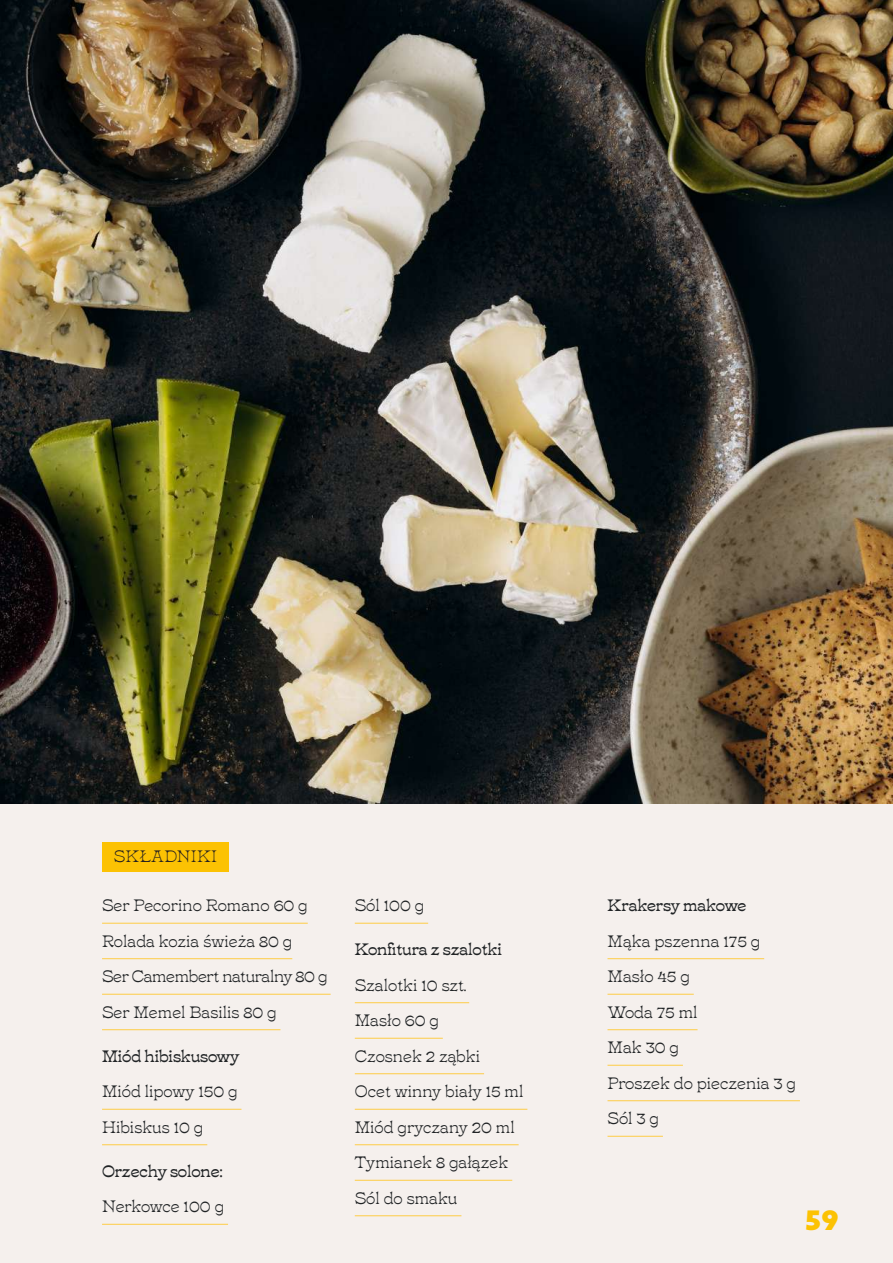
<style>
.page{position:relative;width:893px;height:1263px;background:#f5f0ed}
.page>*{position:absolute;margin:0;border:0;box-sizing:border-box;transform-origin:0 0}
.t1{font:900 27px "Azo Sans";color:#fcc203}
.t2{font:300 16.5px/35.5px "Tuppence";color:#212426}
.t3{font:600 16.5px "Tuppence";letter-spacing:-.01em;color:#212426}
.t4{font:300 16.5px "Tuppence";letter-spacing:-.02em;color:#212426}
.t5{font:200 16.5px "Tuppence";letter-spacing:.01em;color:#231f20}
</style>
<div class="page">
<div style="left:102px;top:842px;width:127px;height:29px;background:#fcc203"></div>
<hr style="left:102px;top:923px;width:206px;height:1px;background:#fecc45">
<hr style="left:102px;top:958px;width:190px;height:1px;background:#fecc45">
<hr style="left:102px;top:994px;width:229px;height:1px;background:#fecc45">
<hr style="left:102px;top:1029px;width:178px;height:1px;background:#fecc45">
<hr style="left:102px;top:1109px;width:139px;height:1px;background:#fecc45">
<hr style="left:102px;top:1144px;width:105px;height:1px;background:#fecc45">
<hr style="left:102px;top:1224px;width:126px;height:1px;background:#fecc45">
<hr style="left:355px;top:923px;width:73px;height:1px;background:#fecc45">
<hr style="left:355px;top:1002px;width:114px;height:1px;background:#fecc45">
<hr style="left:355px;top:1038px;width:88px;height:1px;background:#fecc45">
<hr style="left:355px;top:1073px;width:129px;height:1px;background:#fecc45">
<hr style="left:355px;top:1109px;width:172px;height:1px;background:#fecc45">
<hr style="left:355px;top:1144px;width:164px;height:1px;background:#fecc45">
<hr style="left:355px;top:1180px;width:157px;height:1px;background:#fecc45">
<hr style="left:355px;top:1215px;width:106px;height:1px;background:#fecc45">
<hr style="left:607px;top:958px;width:157px;height:1px;background:#fecc45">
<hr style="left:607px;top:994px;width:87px;height:1px;background:#fecc45">
<hr style="left:607px;top:1029px;width:91px;height:1px;background:#fecc45">
<hr style="left:607px;top:1065px;width:76px;height:1px;background:#fecc45">
<hr style="left:607px;top:1100px;width:193px;height:1px;background:#fecc45">
<hr style="left:607px;top:1136px;width:56px;height:1px;background:#fecc45">
<img style="left:0;top:0;width:893px;height:804px">
<p class="t5" style="left:114px;top:842px;width:105px">SKŁADNIKI</p>
<p class="t2" style="left:102px;top:886px;width:227px">Ser Pecorino Romano 60 g<br>Rolada kozia świeża 80 g<br>Ser Camembert naturalny 80 g<br>Ser Memel Basilis 80 g</p>
<p class="t3" style="left:102px;top:1042px;width:139px">Miód hibiskusowy</p>
<p class="t2" style="left:102px;top:1072px;width:137px">Miód lipowy 150 g<br>Hibiskus 10 g</p>
<p class="t3" style="left:102px;top:1157px;width:122px">Orzechy solone:</p>
<p class="t4" style="left:102px;top:1193px;width:124px">Nerkowce 100 g</p>
<p class="t2" style="left:355px;top:886px;width:71px">Sól 100 g</p>
<p class="t3" style="left:355px;top:936px;width:149px">Konfitura z szalotki</p>
<p class="t2" style="left:355px;top:965px;width:170px">Szalotki 10 szt.<br>Masło 60 g<br>Czosnek 2 ząbki<br>Ocet winny biały 15 ml<br>Miód gryczany 20 ml<br>Tymianek 8 gałązek<br>Sól do smaku</p>
<p class="t3" style="left:607px;top:892px;width:140px">Krakersy makowe</p>
<p class="t2" style="left:607px;top:921px;width:190px">Mąka pszenna 175 g<br>Masło 45 g<br>Woda 75 ml<br>Mak 30 g<br>Proszek do pieczenia 3 g<br>Sól 3 g</p>
<h1 class="t1" style="left:805px;top:1202px;width:35px">59</h1>
</div>
